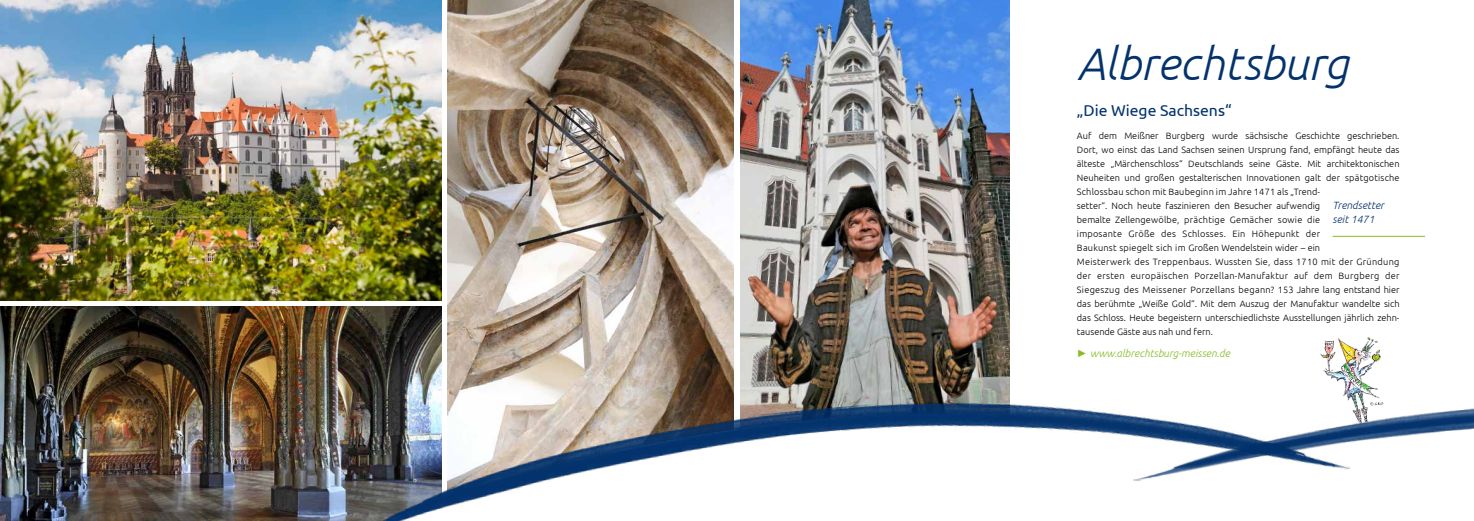
<style>
.page{position:relative;width:1474px;height:521px;background:#fff}
.page>*{position:absolute;margin:0;border:0;box-sizing:border-box;transform-origin:0 0}
.t1{font:italic 300 45.5px "Ubuntu";color:#03326c}
.t2{font:15.75px "Ubuntu";color:#03326c}
.t3{font:italic 300 10.5px "Ubuntu";color:#86bc25}
.t4{font:italic 300 10.5px/14px "Ubuntu";color:#03326c}
.t5{font:300 9.19px/14px "Ubuntu";color:#000}
.s1{font-family:"Arial";font-weight:400;font-style:normal}
</style>
<div class="page">
<img style="left:0;top:306px;width:441px;height:215px">
<img style="left:448px;top:0;width:285px;height:334px">
<img style="left:0;top:0;width:441px;height:300px">
<hr style="left:1332px;top:236px;width:92px;height:1px;background:#86bc25">
<img style="left:740px;top:0;width:269px;height:334px">
<img style="left:366px;top:334px;width:644px;height:27px">
<img style="left:1350px;top:408px;width:123px;height:34px">
<img style="left:361px;top:361px;width:989px;height:160px">
<img style="left:1304px;top:337px;width:100px;height:94px">
<h1 class="t1" style="left:1076px;top:36px;width:273px">Albrechtsburg</h1>
<h2 class="t2" style="left:1076px;top:101px;width:156px">„Die Wiege Sachsens“</h2>
<p class="t5" style="left:1076px;top:128px;width:324px">Auf dem Meißner Burgberg wurde sächsische Geschichte geschrieben.<br>Dort, wo einst das Land Sachsen seinen Ursprung fand, empfängt heute das älteste „Märchenschloss“ Deutschlands seine Gäste. Mit architektonischen Neuheiten und großen gestalterischen Innovationen galt der spätgotische Schlossbau schon mit Baubeginn im Jahre 1471 als „Trend-<br>setter“. Noch heute faszinieren den Besucher aufwendig<br>bemalte Zellengewölbe, prächtige Gemächer sowie die<br>imposante Größe des Schlosses. Ein Höhepunkt der<br>Baukunst spiegelt sich im Großen Wendelstein wider – ein<br>Meisterwerk des Treppenbaus. Wussten Sie, dass 1710 mit der Gründung der ersten europäischen Porzellan-Manufaktur auf dem Burgberg der Siegeszug des Meissener Porzellans begann? 153 Jahre lang entstand hier das berühmte „Weiße Gold“. Mit dem Auszug der Manufaktur wandelte sich das Schloss. Heute begeistern unterschiedlichste Ausstellungen jährlich zehn&shy;tausende Gäste aus nah und fern.</p>
<p class="t3" style="left:1076px;top:347px;width:154px"><span class="s1">►</span> www.albrechtsburg-meissen.de</p>
<p class="t4" style="left:1332px;top:198px;width:53px">Trendsetter seit 1471</p>
</div>
